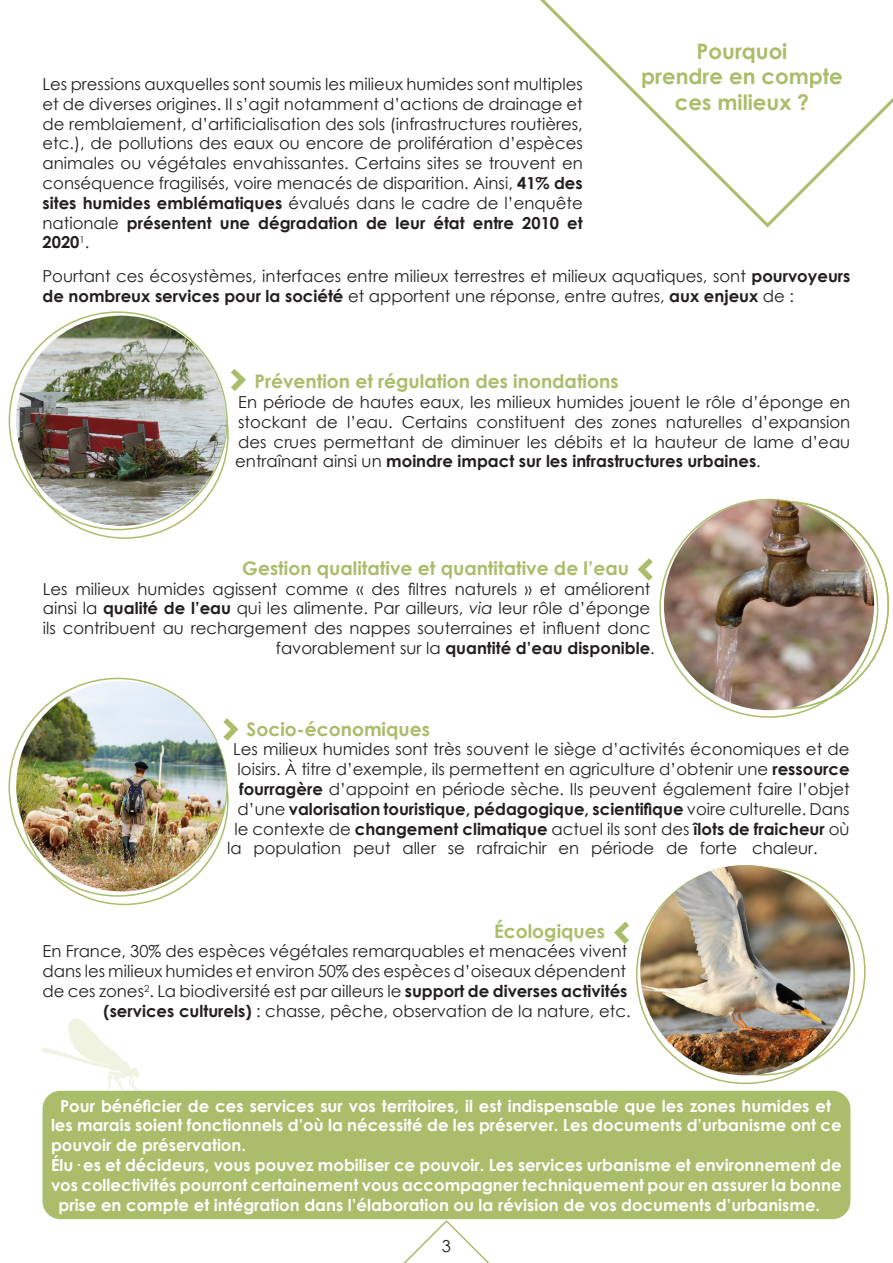
<style>
.page{position:relative;width:893px;height:1263px;background:#fff}
.page>*{position:absolute;margin:0;border:0;box-sizing:border-box;transform-origin:0 0}
.t1{font:700 21.3px/25.7px "Century Gothic";color:#a9bd6a;text-align:center}
.Corps_de_texte{font:700 18.75px "Century Gothic";color:#a9bd6a}
.Corps_de_texte-2{font:16.5px/19.8px "Century Gothic";color:#231f20;text-align:justify}
.Corps_de_texte-3{font:700 16.5px/19.8px "Century Gothic";color:#fff}
.Corps_de_texte-4{font:700 16.5px "Century Gothic";color:#231f20}
.s1{font-weight:700}
.s2{font-style:italic}
.s3{font-weight:400}
</style>
<div class="page">
<svg style="left:540px;top:0;width:353px;height:228px"></svg>
<svg style="left:396px;top:1219px;width:101px;height:44px"></svg>
<img style="left:41px;top:1019px;width:103px;height:88px">
<div style="left:43px;top:1091px;width:807px;height:128px;background:#a9bd6a;border-radius:18px"></div>
<img style="left:16px;top:316px;width:210px;height:210px;border-radius:105px">
<svg style="left:231px;top:369px;width:15px;height:22px"></svg>
<img style="left:664px;top:500px;width:210px;height:210px;border-radius:105px">
<svg style="left:638px;top:558px;width:15px;height:23px"></svg>
<img style="left:16px;top:681px;width:210px;height:210px;border-radius:105px">
<svg style="left:223px;top:718px;width:15px;height:23px"></svg>
<img style="left:640px;top:865px;width:210px;height:210px;border-radius:105px">
<svg style="left:614px;top:921px;width:15px;height:23px"></svg>
<p class="t1" style="left:641px;top:37px;width:203px">Pourquoi<br>prendre en compte ces milieux ?</p>
<p class="Corps_de_texte-2" style="left:43px;top:74px;width:542px">Les pressions auxquelles sont soumis les milieux humides sont multiples et de diverses origines. Il s’agit notamment d’actions de drainage et de remblaiement, d’artificialisation des sols (infrastructures routières, etc.), de pollutions des eaux ou encore de prolifération d’espèces animales ou végétales envahissantes. Certains sites se trouvent en conséquence fragilisés, voire menacés de disparition. Ainsi, <span class="s1">41% des sites humides emblématiques</span> évalués dans le cadre de l’enquête nationale <span class="s1">présentent une dégradation de leur état entre 2010 et 2020</span><sup>1</sup>.</p>
<p class="Corps_de_texte-2" style="left:43px;top:266px;width:809px">Pourtant ces écosystèmes, interfaces entre milieux terrestres et milieux aquatiques, sont <span class="s1">pourvoyeurs de nombreux services pour la société</span> et apportent une réponse, entre autres, <span class="s1">aux enjeux</span> de :</p>
<p class="Corps_de_texte" style="left:254px;top:367px;width:366px">Prévention et régulation des inondations</p>
<p class="Corps_de_texte-2" style="left:235px;top:392px;width:617px">En période de hautes eaux, les milieux humides jouent le rôle d’éponge en stockant de l’eau. Certains constituent des zones naturelles d’expansion des crues permettant de diminuer les débits et la hauteur de lame d’eau entraînant ainsi un <span class="s1">moindre impact sur les infrastructures urbaines</span>.</p>
<p class="Corps_de_texte" style="left:242px;top:554px;width:388px">Gestion qualitative et quantitative de l’eau</p>
<p class="Corps_de_texte-2" style="left:43px;top:578px;width:614px;text-align:right">Les milieux humides agissent comme « des filtres naturels » et améliorent ainsi la <span class="s1">qualité de l’eau</span> qui les alimente. Par ailleurs, <span class="s2">via</span> leur rôle d’éponge ils contribuent au rechargement des nappes souterraines et influent donc favorablement sur la <span class="s1">quantité d’eau disponible</span>.</p>
<p class="Corps_de_texte" style="left:247px;top:714px;width:185px">Socio-économiques</p>
<p class="Corps_de_texte-2" style="left:233px;top:739px;width:618px">Les milieux humides sont très souvent le siège d’activités économiques et de</p>
<p class="Corps_de_texte-2" style="left:238px;top:759px;width:613px">loisirs. À titre d’exemple, ils permettent en agriculture d’obtenir une <span class="s1">ressource</span></p>
<p class="Corps_de_texte-2" style="left:239px;top:779px;width:612px"><span class="s1">fourragère</span> d’appoint en période sèche. Ils peuvent également faire l’objet</p>
<p class="Corps_de_texte-4" style="left:238px;top:796px;width:613px"><span class="s3">d’une</span> valorisation touristique, pédagogique, scientifique <span class="s3">voire culturelle. Dans</span></p>
<p class="Corps_de_texte-4" style="left:235px;top:816px;width:617px"><span class="s3">le contexte de</span> changement climatique <span class="s3">actuel ils sont des</span> îlots de fraicheur <span class="s3">où</span></p>
<p class="Corps_de_texte-2" style="left:227px;top:838px;width:592px">la population peut aller se rafraichir en période de forte chaleur.</p>
<p class="Corps_de_texte" style="left:494px;top:917px;width:112px">Écologiques</p>
<p class="Corps_de_texte-2" style="left:43px;top:941px;width:590px;text-align:right">En France, 30% des espèces végétales remarquables et menacées vivent dans les milieux humides et environ 50% des espèces d’oiseaux dépendent de ces zones<sup>2</sup>. La biodiversité est par ailleurs le <span class="s1">support de diverses activités (services culturels)</span> : chasse, pêche, observation de la nature, etc.</p>
<p class="Corps_de_texte-3" style="left:51px;top:1095px;width:792px;text-indent:9px">Pour bénéficier de ces services sur vos territoires, il est indispensable que les zones humides et les marais soient fonctionnels d’où la nécessité de les préserver. Les documents d’urbanisme ont ce pouvoir de préservation.</p>
<p class="Corps_de_texte-3" style="left:51px;top:1154px;width:792px">Élu· es et décideurs, vous pouvez mobiliser ce pouvoir. Les services urbanisme et environnement de</p>
<p class="Corps_de_texte-3" style="left:51px;top:1174px;width:792px">vos collectivités pourront certainement vous accompagner techniquement pour en assurer la bonne</p>
<p class="Corps_de_texte-3" style="left:59px;top:1194px;width:763px">prise en compte et intégration dans l’élaboration ou la révision de vos documents d’urbanisme.</p>
<p class="Corps_de_texte-2" style="left:442px;top:1236px;width:11px">3</p>
</div>
